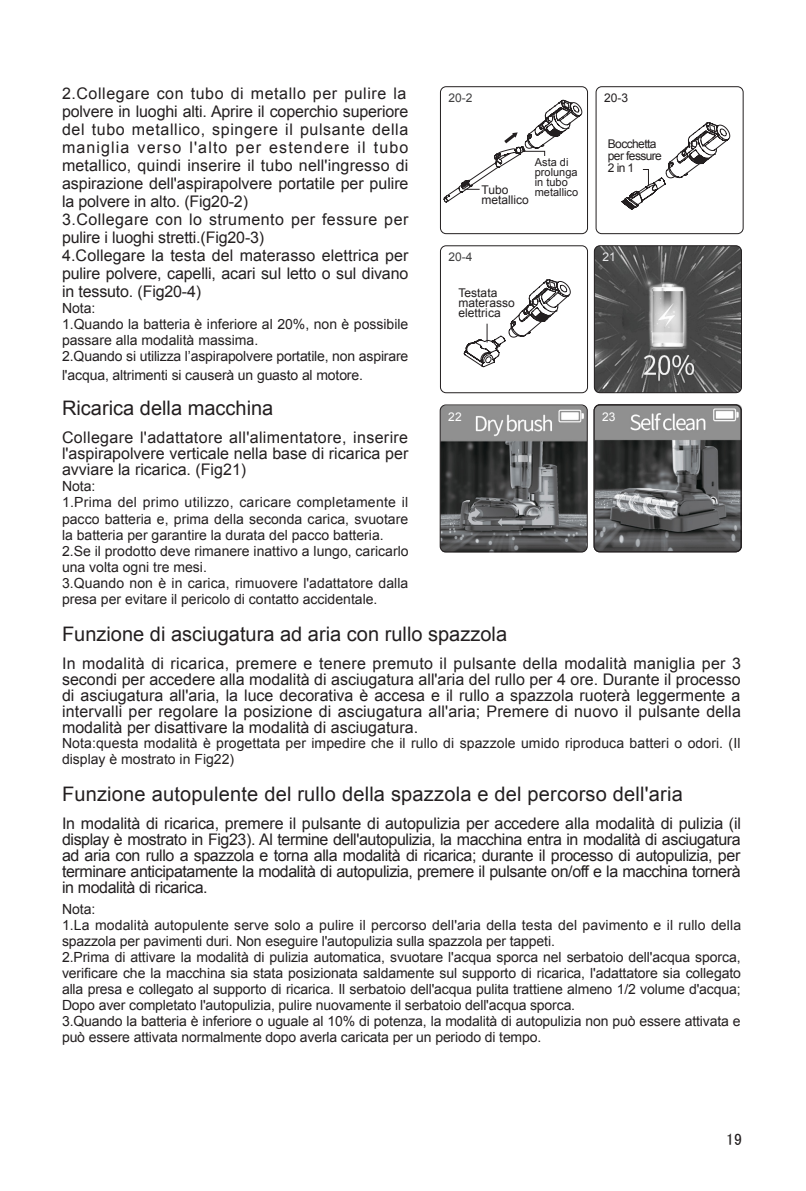
<style>
.page{position:relative;width:806px;height:1191px;background:#fff}
.page>*{position:absolute;margin:0;border:0;box-sizing:border-box;transform-origin:0 0}
.t1{font:20px "Arial";color:#231f20}
.t2{font:16px/16px "Arial";color:#231f20;text-align:justify}
.t3{font:16px/18px "Arial";letter-spacing:.03em;color:#231f20}
.t4{font:16px "Sim Hei";color:#231f20}
.t5{font:14px/16px "Arial";color:#231f20}
.t6{font:12px/10px "Arial";color:#231f20}
.t7{font:12px/12px "Arial";letter-spacing:-.05em;color:#231f20}
.t8{font:12px "Arial";color:#3e3e3f}
.t9{font:12px "Arial";color:#fff}
.t10{font:12px "Arial";color:#e6e7e9}
.t11{font:11px/10px "Arial";color:#231f20}
</style>
<div class="page">
<img style="left:595px;top:404px;width:146px;height:148px">
<img style="left:441px;top:404px;width:147px;height:149px">
<div style="left:440px;top:86px;width:147px;height:148px;border:1px solid #231f20;border-radius:6px"></div>
<svg style="left:443px;top:100px;width:138px;height:103px"></svg>
<svg style="left:463px;top:279px;width:107px;height:89px"></svg>
<div style="left:440px;top:245px;width:147px;height:148px;border:1px solid #231f20;border-radius:6px"></div>
<div style="left:595px;top:86px;width:148px;height:148px;border:1px solid #231f20;border-radius:6px"></div>
<svg style="left:621px;top:122px;width:108px;height:88px"></svg>
<div style="left:439px;top:405px;width:148px;height:147px;border:1px solid #231f20;border-radius:6px"></div>
<img style="left:595px;top:245px;width:146px;height:148px">
<div style="left:593px;top:245px;width:148px;height:148px;border:1px solid #231f20;border-radius:6px"></div>
<div style="left:593px;top:404px;width:148px;height:148px;border:1px solid #231f20;border-radius:6px"></div>
<p class="t2" style="left:62px;top:85px;width:348px;line-height:18px;text-align:left">2.Collegare con tubo di metallo per pulire la polvere in luoghi alti. Aprire il coperchio superiore del tubo metallico, spingere il pulsante della maniglia verso l'alto per estendere il tubo metallico, quindi inserire il tubo nell'ingresso di aspirazione dell'aspirapolvere portatile per pulire la polvere in alto. (Fig20-2)</p>
<p class="t3" style="left:62px;top:211px;width:347px">3.Collegare con lo strumento per fessure per pulire i luoghi stretti.(Fig20-3)</p>
<p class="t2" style="left:62px;top:247px;width:348px;line-height:18px">4.Collegare la testa del materasso elettrica per pulire polvere, capelli, acari sul letto o sul divano in tessuto. (Fig20-4)</p>
<p class="t5" style="left:62px;top:301px;width:35px">Nota:</p>
<p class="t5" style="left:62px;top:317px;width:347px">1.Quando la batteria è inferiore al 20%, non è possibile passare alla modalità massima.</p>
<p class="t5" style="left:62px;top:347px;width:347px;line-height:19px">2.Quando si utilizza l’aspirapolvere portatile, non aspirare l'acqua, altrimenti si causerà un guasto al motore.</p>
<p class="t1" style="left:62px;top:394px;width:213px">Ricarica della macchina</p>
<p class="t2" style="left:62px;top:430px;width:347px">Collegare l'adattatore all'alimentatore, inserire l'aspirapolvere verticale nella base di ricarica per avviare la ricarica. (Fig21)</p>
<p class="t5" style="left:62px;top:479px;width:35px">Nota:</p>
<p class="t5" style="left:62px;top:495px;width:347px;text-align:justify">1.Prima del primo utilizzo, caricare completamente il pacco batteria e, prima della seconda carica, svuotare la batteria per garantire la durata del pacco batteria.</p>
<p class="t5" style="left:62px;top:543px;width:348px">2.Se il prodotto deve rimanere inattivo a lungo, caricarlo una volta ogni tre mesi.</p>
<p class="t5" style="left:62px;top:575px;width:348px">3.Quando non è in carica, rimuovere l'adattatore dalla presa per evitare il pericolo di contatto accidentale.</p>
<p class="t1" style="left:62px;top:620px;width:446px">Funzione di asciugatura ad aria con rullo spazzola</p>
<p class="t2" style="left:62px;top:656px;width:680px">In modalità di ricarica, premere e tenere premuto il pulsante della modalità maniglia per 3 secondi per accedere alla modalità di asciugatura all'aria del rullo per 4 ore. Durante il processo di asciugatura all'aria, la luce decorativa è accesa e il rullo a spazzola ruoterà leggermente a intervalli per regolare la posizione di asciugatura all'aria; Premere di nuovo il pulsante della modalità per disattivare la modalità di asciugatura.</p>
<p class="t5" style="left:62px;top:735px;width:679px">Nota:questa modalità è progettata per impedire che il rullo di spazzole umido riproduca batteri o odori. (Il display è mostrato in Fig22)</p>
<p class="t1" style="left:62px;top:780px;width:622px">Funzione autopulente del rullo della spazzola e del percorso dell'aria</p>
<p class="t2" style="left:62px;top:816px;width:680px">In modalità di ricarica, premere il pulsante di autopulizia per accedere alla modalità di pulizia (il display è mostrato in Fig23). Al termine dell'autopulizia, la macchina entra in modalità di asciugatura ad aria con rullo a spazzola e torna alla modalità di ricarica; durante il processo di autopulizia, per terminare anticipatamente la modalità di autopulizia, premere il pulsante on/off e la macchina tornerà in modalità di ricarica.</p>
<p class="t5" style="left:62px;top:901px;width:35px">Nota:</p>
<p class="t5" style="left:62px;top:917px;width:680px">1.La modalità autopulente serve solo a pulire il percorso dell'aria della testa del pavimento e il rullo della spazzola per pavimenti duri. Non eseguire l'autopulizia sulla spazzola per tappeti.</p>
<p class="t5" style="left:62px;top:949px;width:680px;text-align:justify">2.Prima di attivare la modalità di pulizia automatica, svuotare l'acqua sporca nel serbatoio dell'acqua sporca, verificare che la macchina sia stata posizionata saldamente sul supporto di ricarica, l'adattatore sia collegato alla presa e collegato al supporto di ricarica. Il serbatoio dell'acqua pulita trattiene almeno 1/2 volume d'acqua; Dopo aver completato l'autopulizia, pulire nuovamente il serbatoio dell'acqua sporca.</p>
<p class="t5" style="left:62px;top:1013px;width:679px">3.Quando la batteria è inferiore o uguale al 10% di potenza, la modalità di autopulizia non può essere attivata e può essere attivata normalmente dopo averla caricata per un periodo di tempo.</p>
<p class="t8" style="left:448px;top:90px;width:26px">20-2</p>
<p class="t6" style="left:603px;top:93px;width:26px">20-3</p>
<p class="t7" style="left:607px;top:137px;width:56px">Bocchetta per fessure<br>2 in 1</p>
<p class="t11" style="left:534px;top:157px;width:45px">Asta di prolunga in tubo metallico</p>
<p class="t6" style="left:481px;top:185px;width:49px">Tubo metallico</p>
<p class="t10" style="left:602px;top:249px;width:15px">21</p>
<p class="t8" style="left:448px;top:249px;width:26px">20-4</p>
<p class="t6" style="left:458px;top:288px;width:58px">Testata materasso elettrica</p>
<p class="t9" style="left:448px;top:408px;width:15px">22</p>
<p class="t9" style="left:602px;top:408px;width:15px">23</p>
<p class="t4" style="left:725px;top:1131px;width:17px">19</p>
</div>
